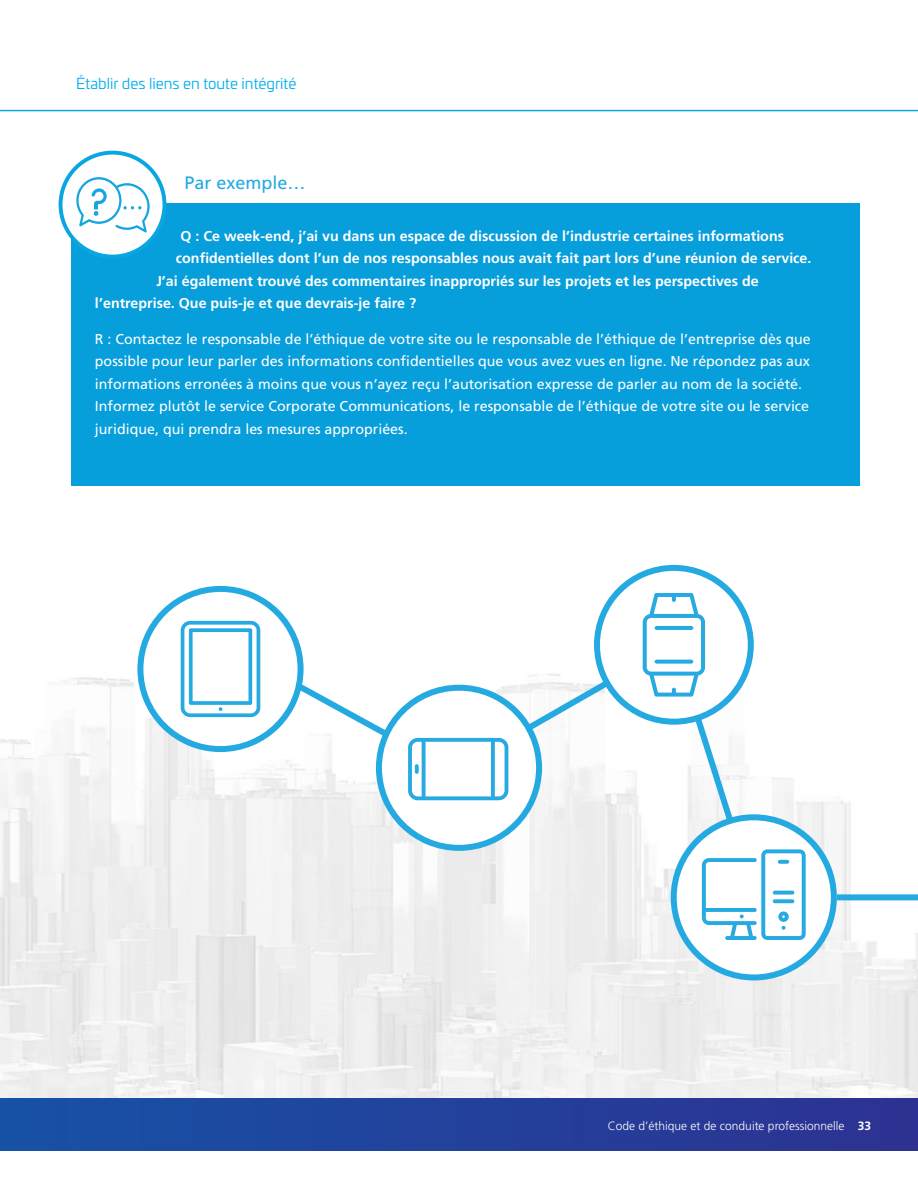
<style>
.page{position:relative;width:918px;height:1188px;background:#fff}
.page>*{position:absolute;margin:0;border:0;box-sizing:border-box;transform-origin:0 0}
.Sidebar_text{font:18px "Frutiger LT Pro";color:#24aae1}
.Main_Heading_repeat{font:15px "Univia Pro";color:#00aeef}
.Body_Copy{font:14.25px/22.5px "Frutiger LT Pro";color:#fff}
.Body_Copy-2{font:700 14.25px "Frutiger LT Pro";color:#fff}
.t1{font:300 12px "Frutiger LT Pro";color:#fff}
.s1{font-weight:700}
</style>
<div class="page">
<img style="left:0;top:677px;width:918px;height:422px">
<div style="left:0;top:1099px;width:918px;height:51px;background:linear-gradient(to right,#1751a6,#2e3291)"></div>
<hr style="left:0;top:110px;width:918px;height:1px;background:#08a7e0">
<div style="left:71px;top:203px;width:788px;height:283px;background:#069edb"></div>
<div style="left:61px;top:153px;width:103px;height:104px;background:#fff;border-radius:50%"></div>
<div style="left:59px;top:151px;width:107px;height:108px;border:4px solid #08a7e0;border-radius:50%"></div>
<div style="left:837px;top:894px;width:81px;height:6px;background:#24aae1"></div>
<svg style="left:76px;top:177px;width:74px;height:55px"></svg>
<svg style="left:137px;top:565px;width:700px;height:415px"></svg>
<hr style="left:655px;top:626px;width:38px;height:4px;background:#27aae1;border-radius:2px">
<svg style="left:655px;top:660px;width:38px;height:4px"></svg>
<p class="Main_Heading_repeat" style="left:76px;top:72px;width:222px">Établir des liens en toute intégrité</p>
<p class="Sidebar_text" style="left:184px;top:172px;width:123px">Par exemple…</p>
<p class="Body_Copy-2" style="left:180px;top:227px;width:605px">Q : Ce week-end, j’ai vu dans un espace de discussion de l’industrie certaines informations</p>
<p class="Body_Copy-2" style="left:176px;top:250px;width:637px">confidentielles dont l’un de nos responsables nous avait fait part lors d’une réunion de service.</p>
<p class="Body_Copy-2" style="left:156px;top:272px;width:604px">J’ai également trouvé des commentaires inappropriés sur les projets et les perspectives de</p>
<p class="Body_Copy-2" style="left:95px;top:295px;width:323px">l’entreprise. Que puis-je et que devrais-je faire ?</p>
<p class="Body_Copy" style="left:95px;top:327px;width:717px">R : Contactez le responsable de l’éthique de votre site ou le responsable de l’éthique de l’entreprise dès que possible pour leur parler des informations confidentielles que vous avez vues en ligne. Ne répondez pas aux informations erronées à moins que vous n’ayez reçu l’autorisation expresse de parler au nom de la société.<br>Informez plutôt le service Corporate Communications, le responsable de l’éthique de votre site ou le service juridique, qui prendra les mesures appropriées.</p>
<p class="t1" style="left:608px;top:1118px;width:265px">Code d’éthique et de conduite professionnelle <span class="s1">33</span></p>
</div>
